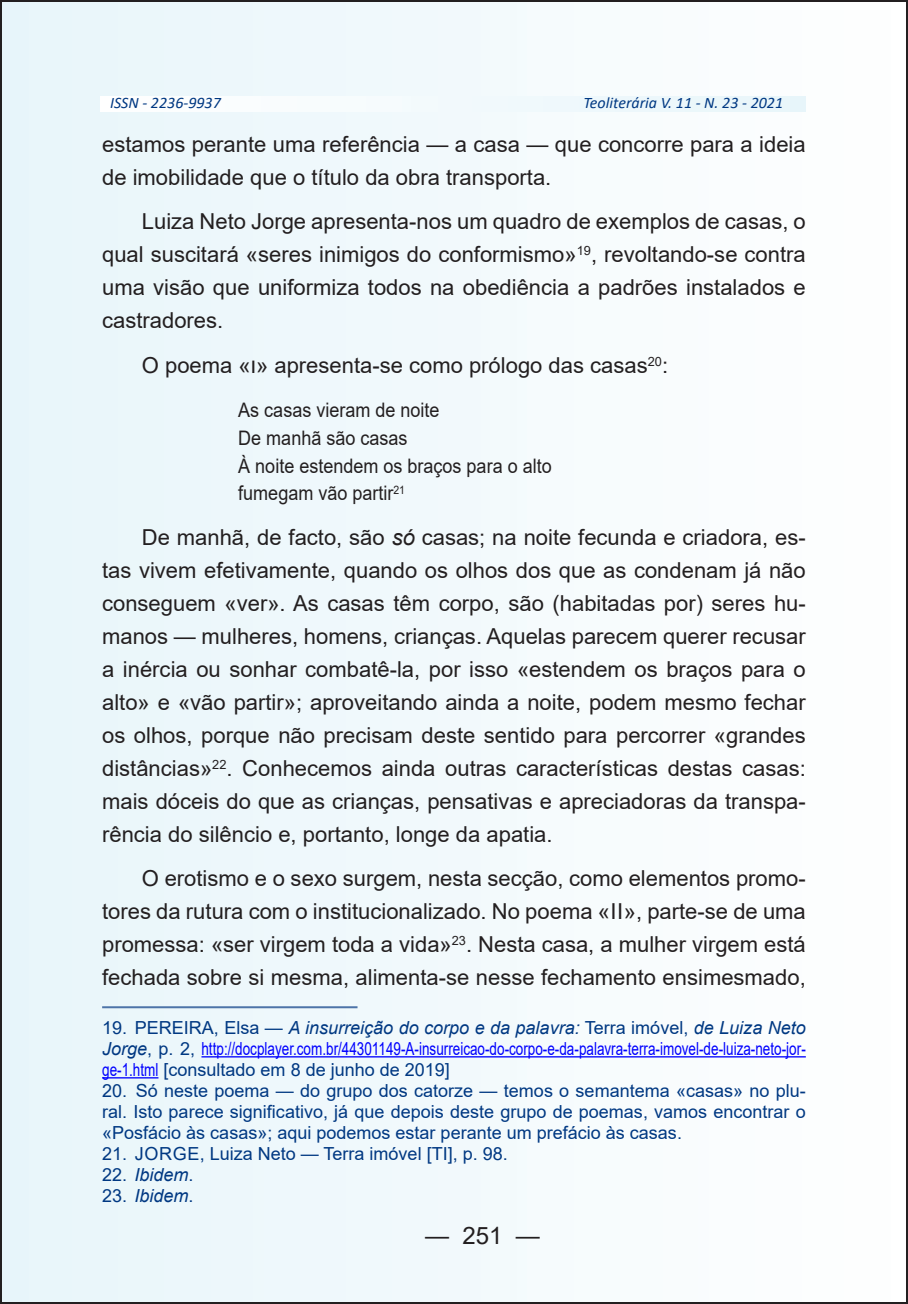
<style>
.page{position:relative;width:908px;height:1304px;background:#fff}
.page>*{position:absolute;margin:0;border:0;box-sizing:border-box;transform-origin:0 0}
.t1{font:24px "Arial";color:#231f20}
.t2{font:22px/33px "Arial";color:#231f20;text-align:justify}
.t3{font:20px/27.6px "Arial";color:#231f20;scale:.9 1}
.t4{font:18px/21px "Arial";color:#003882;text-align:justify}
.t5{font:18px/21px "Arial";color:#00f;text-align:justify;scale:.75 1}
.t6{font:italic 18px "Arial";color:#003882}
.t7{font:italic 16px "Calibri";color:#003882}
.s1{font-style:italic}
.s2{color:#003882}
.s3{font-style:italic;color:#003882}
.s4{font-style:normal}
</style>
<div class="page">
<div style="left:1px;top:1px;width:905px;height:1302px;background:#f2f9fc"></div>
<hr style="left:102px;top:1006px;width:255px;height:2px;background:#4d74a8">
<hr style="left:201px;top:1056px;width:604px;height:1px;background:#00f">
<hr style="left:102px;top:1077px;width:56px;height:1px;background:#00f">
<p class="t7" style="left:110px;top:92px;width:112px">ISSN - 2236-9937</p>
<p class="t7" style="left:583px;top:92px;width:201px">Teoliterária V. 11 - N. 23 - 2021</p>
<p class="t2" style="left:102px;top:128px;width:704px">estamos perante uma referência — a casa — que concorre para a ideia de imobilidade que o título da obra transporta.</p>
<p class="t2" style="left:102px;top:205px;width:704px;text-indent:40px">Luiza Neto Jorge apresenta-nos um quadro de exemplos de casas, o qual suscitará «seres inimigos do conformismo»<sup>19</sup>, revoltando-se contra uma visão que uniformiza todos na obediência a padrões instalados e castradores.</p>
<p class="t2" style="left:142px;top:348px;width:527px">O poema «i» apresenta-se como prólogo das casas<sup>20</sup>:</p>
<p class="t3" style="left:238px;top:396px;width:349px">As casas vieram de noite<br>De manhã são casas<br>À noite estendem os braços para o alto fumegam vão partir<sup>21</sup></p>
<p class="t2" style="left:102px;top:520px;width:705px;text-indent:40px">De manhã, de facto, são <span class="s1">só</span> casas; na noite fecunda e criadora, es&shy;tas vivem efetivamente, quando os olhos dos que as condenam já não conseguem «ver». As casas têm corpo, são (habitadas por) seres hu&shy;manos — mulheres, homens, crianças. Aquelas parecem querer recusar a inércia ou sonhar combatê-la, por isso «estendem os braços para o alto» e «vão partir»; aproveitando ainda a noite, podem mesmo fechar os olhos, porque não precisam deste sentido para percorrer «grandes distâncias»<sup>22</sup>. Conhecemos ainda outras características destas casas: mais dóceis do que as crianças, pensativas e apreciadoras da transpa&shy;rência do silêncio e, portanto, longe da apatia.</p>
<p class="t2" style="left:102px;top:862px;width:704px;text-indent:40px">O erotismo e o sexo surgem, nesta secção, como elementos promo&shy;tores da rutura com o institucionalizado. No poema «II», parte-se de uma promessa: «ser virgem toda a vida»<sup>23</sup>. Nesta casa, a mulher virgem está fechada sobre si mesma, alimenta-se nesse fechamento ensimesmado,</p>
<p class="t5" style="left:102px;top:1017px;width:939px"><span class="s2">19. PEREIRA, Elsa —</span> <span class="s3">A insurreição do corpo e da palavra:</span> <span class="s2">Terra imóvel,</span> <span class="s3">de Luiza Neto Jorge</span><span class="s2">, p. 2,</span> http://docplayer.com.br/44301149-A-insurreicao-do-corpo-e-da-palavra-terra-imovel-de-luiza-neto-jor&shy;ge-1.html <span class="s2">[consultado em 8 de junho de 2019]</span></p>
<p class="t4" style="left:102px;top:1080px;width:704px">20. Só neste poema — do grupo dos catorze — temos o semantema «casas» no plu&shy;ral. Isto parece significativo, já que depois deste grupo de poemas, vamos encontrar o «Posfácio às casas»; aqui podemos estar perante um prefácio às casas.</p>
<p class="t4" style="left:102px;top:1143px;width:407px">21. JORGE, Luiza Neto — Terra imóvel [TI], p. 98.</p>
<p class="t6" style="left:102px;top:1163px;width:93px"><span class="s4">22.</span> Ibidem<span class="s4">.</span></p>
<p class="t6" style="left:102px;top:1184px;width:93px"><span class="s4">23.</span> Ibidem<span class="s4">.</span></p>
<p class="t1" style="left:425px;top:1218px;width:116px">— 251 —</p>
</div>
